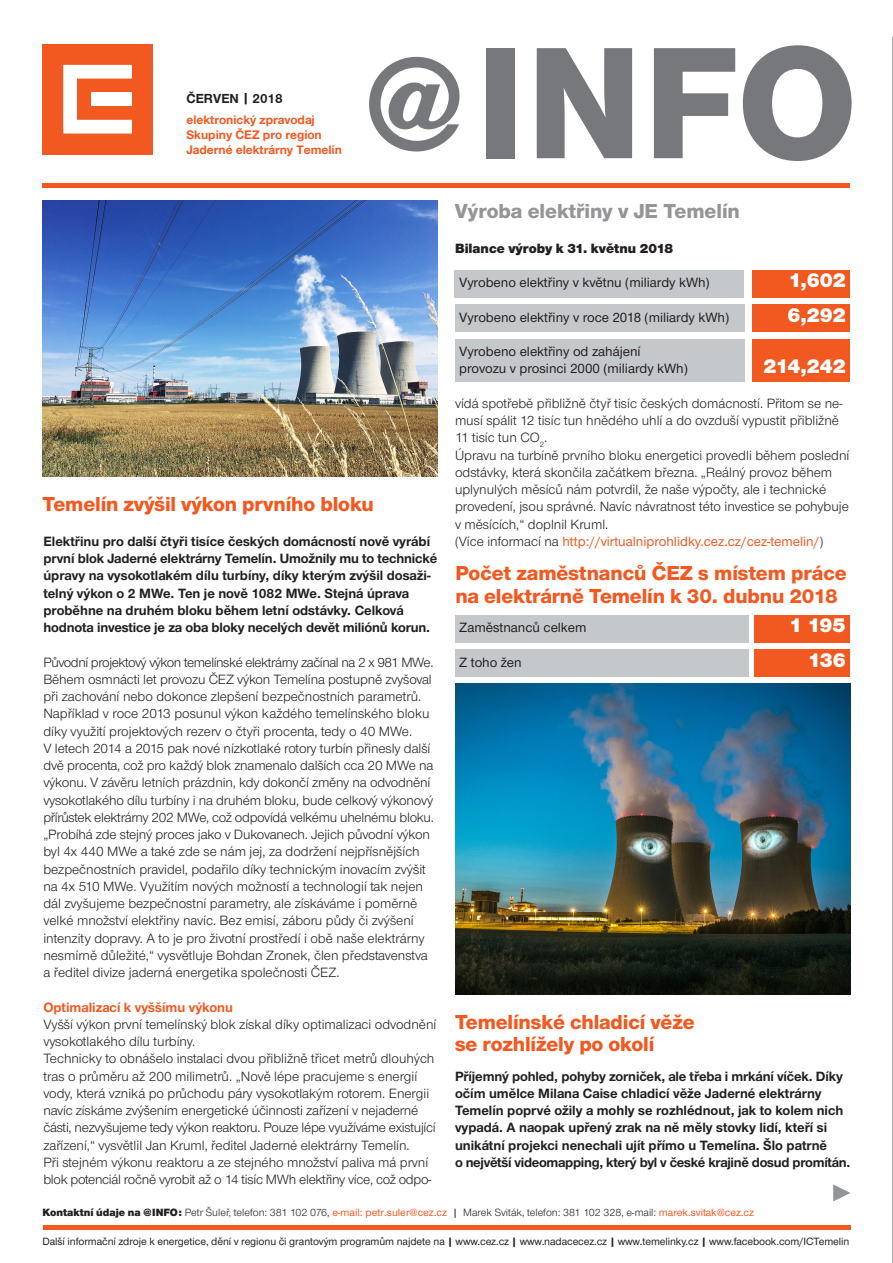
<style>
.page{position:relative;width:893px;height:1263px;background:#fff}
.page>*{position:absolute;margin:0;border:0;box-sizing:border-box;transform-origin:0 0}
.t1{font:800 165px "Nimbus CEZCE";color:#76787b}
.titulek_16{font:800 21px/22.5px "Nimbus CEZOT";letter-spacing:-.005em;color:#f15921}
.titulek_16-2{font:800 21px "Nimbus CEZOT";color:#939598}
._00_text{font:900 21px "Nimbus CEZOT";color:#fff}
._00_text-2{font:13.95px/17.2px "Nimbus CEZOT";color:#231f20}
._00_text-3{font:700 13.95px/17.2px "Nimbus CEZOT";color:#231f20}
._00_text-4{font:500 13.95px "Nimbus CEZOT";color:#231f20}
._00_text-5{font:13.95px/17.2px "Nimbus CEZOT";letter-spacing:-.02em;color:#231f20}
._00_text-6{font:900 13.95px "Nimbus CEZOT";color:#231f20}
._00_text-7{font:700 13.95px "Nimbus CEZOT";color:#f15921}
.t2{font:700 13.5px "Nimbus CEZ";color:#231f20}
.t3{font:700 12.75px/15.3px "Nimbus CEZ";color:#f15921}
.tiráž{font:500 10.95px "Nimbus CEZOT";letter-spacing:-.005em;color:#231f20}
.tiráž-2{font:10.95px "Nimbus CEZOT";color:#231f20}
.s1{font-size:135px}
.s2{font-weight:500;color:#f15921}
.s3{font-weight:900}
.s4{font-family:"Nimbus CEZ";font-weight:500}
.s5{font-family:"Nimbus CEZ";font-weight:700}
</style>
<div class="page">
<hr style="left:892px;top:37px;width:1px;height:1226px;background:#636366">
<img style="left:43px;top:201px;width:395px;height:276px">
<div style="left:42px;top:44px;width:111px;height:110px;background:#f15921"></div>
<svg style="left:63px;top:65px;width:69px;height:69px"></svg>
<div style="left:91px;top:92px;width:40px;height:14px;background:#fff"></div>
<hr style="left:43px;top:1225px;width:807px;height:4px;background:#f15921">
<div style="left:455px;top:270px;width:289px;height:27px;background:#c4c8cb"></div>
<div style="left:455px;top:339px;width:289px;height:42px;background:#c4c8cb"></div>
<div style="left:752px;top:270px;width:98px;height:27px;background:#f15921"></div>
<div style="left:752px;top:339px;width:98px;height:42px;background:#f15921"></div>
<div style="left:455px;top:304px;width:289px;height:28px;background:#c4c8cb"></div>
<div style="left:752px;top:304px;width:98px;height:28px;background:#f15921"></div>
<hr style="left:43px;top:184px;width:807px;height:4px;background:#f15921">
<img style="left:455px;top:684px;width:395px;height:311px">
<div style="left:455px;top:615px;width:293px;height:27px;background:#c4c8cb"></div>
<div style="left:754px;top:615px;width:96px;height:27px;background:#f15921"></div>
<div style="left:455px;top:649px;width:293px;height:28px;background:#c4c8cb"></div>
<div style="left:754px;top:649px;width:96px;height:28px;background:#f15921"></div>
<svg style="left:833px;top:1184px;width:17px;height:17px"></svg>
<p class="t2" style="left:186px;top:90px;width:98px">ČERVEN | 2018</p>
<p class="t3" style="left:186px;top:112px;width:157px">elektronický zpravodaj<br>Skupiny ČEZ pro region<br>Jaderné elektrárny Temelín</p>
<p class="t1" style="left:365px;top:8px;width:494px"><span class="s1">@</span>INFO</p>
<p class="titulek_16-2" style="left:455px;top:199px;width:287px">Výroba elektřiny v JE Temelín</p>
<p class="_00_text-6" style="left:455px;top:240px;width:220px">Bilance výroby k 31. květnu 2018</p>
<p class="_00_text-4" style="left:459px;top:274px;width:252px">Vyrobeno elektřiny v květnu (miliardy kWh)</p>
<p class="_00_text" style="left:788px;top:268px;width:59px">1,602</p>
<p class="_00_text-4" style="left:459px;top:309px;width:271px">Vyrobeno elektřiny v roce 2018 (miliardy kWh)</p>
<p class="_00_text" style="left:787px;top:302px;width:60px">6,292</p>
<p class="_00_text-4" style="left:459px;top:343px;width:183px">Vyrobeno elektřiny od zahájení</p>
<p class="_00_text-4" style="left:459px;top:360px;width:230px">provozu v prosinci 2000 (miliardy kWh)</p>
<p class="_00_text" style="left:764px;top:354px;width:84px">214,242</p>
<p class="titulek_16" style="left:43px;top:493px;width:333px">Temelín zvýšil výkon prvního bloku</p>
<p class="_00_text-3" style="left:43px;top:532px;width:395px">Elektřinu pro další čtyři tisíce českých domácností nově vyrábí první blok Jaderné elektrárny Temelín. Umožnily mu to technické úpravy na vysokotlakém dílu turbíny, díky kterým zvýšil dosaži&shy;telný výkon o 2 MWe. Ten je nově 1082 MWe. Stejná úprava proběhne na druhém bloku během letní odstávky. Celková hodnota investice je za oba bloky necelých devět miliónů korun.</p>
<p class="_00_text-2" style="left:43px;top:653px;width:392px">Původní projektový výkon temelínské elektrárny začínal na 2 x 981 MWe.<br>Během osmnácti let provozu ČEZ výkon Temelína postupně zvyšoval při zachování nebo dokonce zlepšení bezpečnostních parametrů.<br>Například v roce 2013 posunul výkon každého temelínského bloku díky využití projektových rezerv o čtyři procenta, tedy o 40 MWe.<br>V letech 2014 a 2015 pak nové nízkotlaké rotory turbín přinesly další dvě procenta, což pro každý blok znamenalo dalších cca 20 MWe na výkonu. V závěru letních prázdnin, kdy dokončí změny na odvodnění vysokotlakého dílu turbíny i na druhém bloku, bude celkový výkonový přírůstek elektrárny 202 MWe, což odpovídá velkému uhelnému bloku.</p>
<p class="_00_text-2" style="left:43px;top:826px;width:388px">„Probíhá zde stejný proces jako v Dukovanech. Jejich původní výkon byl 4x 440 MWe a také zde se nám jej, za dodržení nejpřísnějších bezpečnostních pravidel, podařilo díky technickým inovacím zvýšit na 4x 510 MWe. Využitím nových možností a technologií tak nejen dál zvyšujeme bezpečnostní parametry, ale získáváme i poměrně velké množství elektřiny navíc. Bez emisí, záboru půdy či zvýšení intenzity dopravy. A to je pro životní prostředí i obě naše elektrárny nesmírně důležité,“ vysvětluje Bohdan Zronek, člen představenstva a ředitel divize jaderná energetika společnosti ČEZ.</p>
<p class="_00_text-7" style="left:43px;top:999px;width:191px">Optimalizací k vyššímu výkonu</p>
<p class="_00_text-2" style="left:43px;top:1016px;width:394px">Vyšší výkon první temelínský blok získal díky optimalizaci odvodnění vysokotlakého dílu turbíny.</p>
<p class="_00_text-2" style="left:43px;top:1050px;width:394px">Technicky to obnášelo instalaci dvou přibližně třicet metrů dlouhých tras o průměru až 200 milimetrů. „Nově lépe pracujeme s energií vody, která vzniká po průchodu páry vysokotlakým rotorem. Energii navíc získáme zvýšením energetické účinnosti zařízení v nejaderné části, nezvyšujeme tedy výkon reaktoru. Pouze lépe využíváme existující zařízení,“ vysvětlil Jan Kruml, ředitel Jaderné elektrárny Temelín.</p>
<p class="_00_text-5" style="left:43px;top:1154px;width:389px">Při stejném výkonu reaktoru a ze stejného množství paliva má první blok potenciál ročně vyrobit až o 14 tisíc MWh elektřiny více, což odpo-</p>
<p class="_00_text-2" style="left:455px;top:395px;width:389px">vídá spotřebě přibližně čtyř tisíc českých domácností. Přitom se ne&shy;musí spálit 12 tisíc tun hnědého uhlí a do ovzduší vypustit přibližně<br>11 tisíc tun CO<sub>2</sub>.</p>
<p class="_00_text-2" style="left:455px;top:446px;width:396px">Úpravu na turbíně prvního bloku energetici provedli během poslední odstávky, která skončila začátkem března. „Reálný provoz během uplynulých měsíců nám potvrdil, že naše výpočty, ale i technické provedení, jsou správné. Navíc návratnost této investice se pohybuje v měsících,“ doplnil Kruml.<br>(Více informací na <span class="s2">http://virtualniprohlidky.cez.cz/cez-temelin/</span>)</p>
<p class="titulek_16" style="left:455px;top:562px;width:393px">Počet zaměstnanců ČEZ s místem práce na elektrárně Temelín k 30. dubnu 2018</p>
<p class="_00_text-4" style="left:459px;top:619px;width:129px">Zaměstnanců celkem</p>
<p class="_00_text" style="left:789px;top:613px;width:58px">1 195</p>
<p class="_00_text-4" style="left:459px;top:654px;width:64px">Z toho žen</p>
<p class="_00_text" style="left:808px;top:647px;width:40px">136</p>
<p class="titulek_16" style="left:455px;top:1011px;width:241px">Temelínské chladicí věže se rozhlížely po okolí</p>
<p class="_00_text-3" style="left:455px;top:1067px;width:397px">Příjemný pohled, pohyby zorniček, ale třeba i mrkání víček. Díky očím umělce Milana Caise chladicí věže Jaderné elektrárny Temelín poprvé ožily a mohly se rozhlédnout, jak to kolem nich vypadá. A naopak upřený zrak na ně měly stovky lidí, kteří si unikátní projekci nenechali ujít přímo u Temelína. Šlo patrně<br>o největší videomapping, který byl v české krajině dosud promítán.</p>
<p class="tiráž-2" style="left:43px;top:1206px;width:713px"><span class="s3">Kontaktní údaje na @INFO:</span> Petr Šuleř, telefon: 381 102 076, <span class="s2">e-mail: petr.suler@cez.cz</span> <span class="s4">|</span> Marek Sviták, telefon: 381 102 328, e-mail: <span class="s2">marek.svitak@cez.cz</span></p>
<p class="tiráž" style="left:43px;top:1235px;width:808px">Další informační zdroje k energetice, dění v regionu či grantovým programům najdete na <span class="s5">|</span> www.cez.cz <span class="s5">|</span> www.nadacecez.cz <span class="s5">|</span> www.temelinky.cz <span class="s5">|</span> www.facebook.com/ICTemelin</p>
</div>
